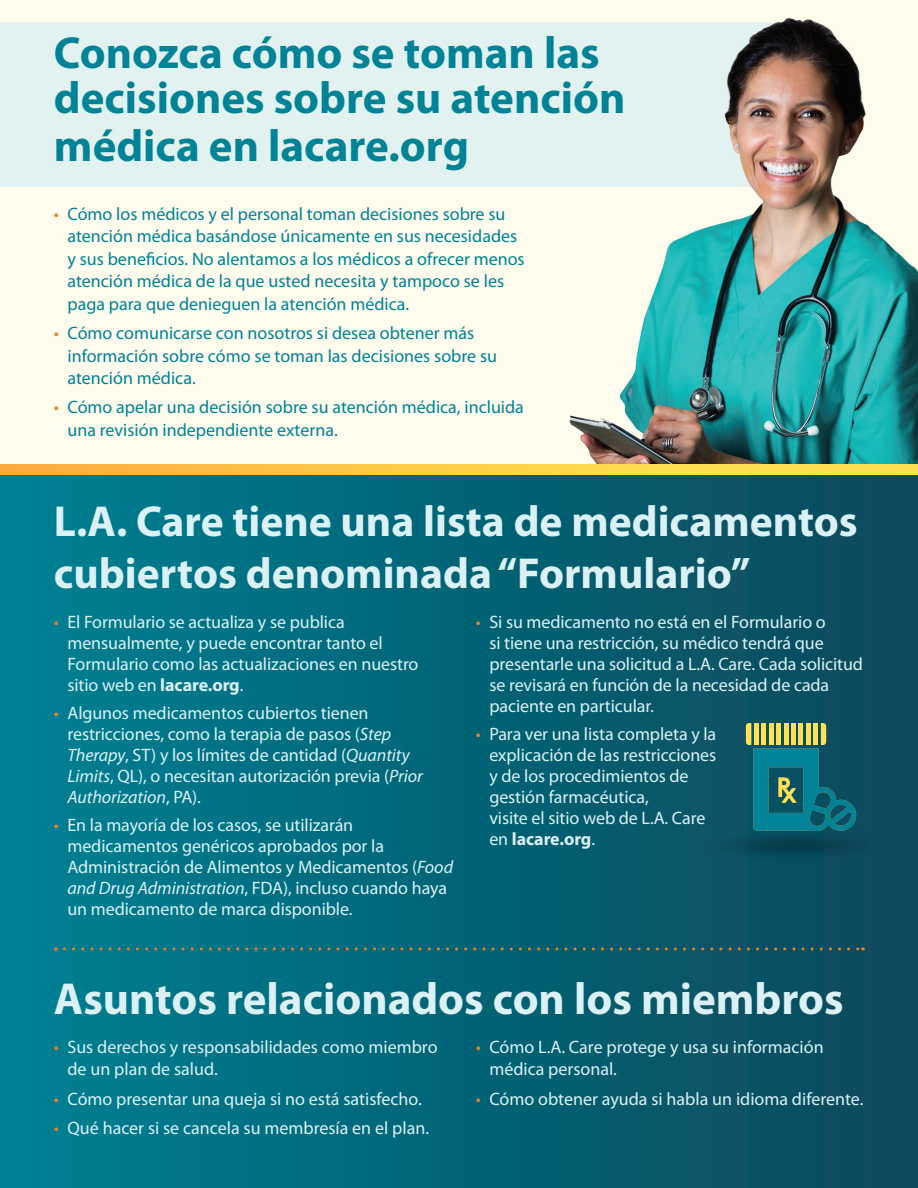
<style>
.page{position:relative;width:918px;height:1188px;background:#fff}
.page>*{position:absolute;margin:0;border:0;box-sizing:border-box;transform-origin:0 0}
.t1{font:700 45px/46.5px "Myriad Pro";color:#008397}
.t2{font:700 45px "Myriad Pro";color:#dbf1f6}
.t3{font:700 43.5px/52.2px "Myriad Pro";color:#dbf1f6}
.t4{font:18px/21px "Myriad Pro";letter-spacing:-.005em;color:#dbf1f6}
.t5{font:18px/22.5px "Myriad Pro";color:#008397}
.s1{color:#e4812a}
.s2{font-weight:700}
.s3{font-style:italic}
</style>
<div class="page">
<div style="left:0;top:0;width:918px;height:481px;background:#fefced"></div>
<div style="left:0;top:22px;width:788px;height:165px;background:#e1f2f0"></div>
<img style="left:569px;top:18px;width:349px;height:446px">
<div style="left:0;top:475px;width:918px;height:713px;background:linear-gradient(to right,#008194,#0b485a)"></div>
<svg style="left:746px;top:723px;width:110px;height:101px;background:#297471"></svg>
<img style="left:681px;top:824px;width:220px;height:44px">
<svg style="left:0;top:464px;width:918px;height:11px;background:#fdcc49"></svg>
<svg style="left:64px;top:947px;width:799px;height:3px;background:#376a64"></svg>
<h2 class="t1" style="left:54px;top:28px;width:573px">Conozca cómo se toman las decisiones sobre su atención médica en lacare.org</h2>
<p class="t5" style="left:67px;top:202px;width:459px;text-indent:-14px"><span class="s1">•</span> Cómo los médicos y el personal toman decisiones sobre su atención médica basándose únicamente en sus necesidades y sus beneficios. No alentamos a los médicos a ofrecer menos atención médica de la que usted necesita y tampoco se les paga para que denieguen la atención médica.</p>
<p class="t5" style="left:67px;top:322px;width:431px;text-indent:-14px"><span class="s1">•</span> Cómo comunicarse con nosotros si desea obtener más información sobre cómo se toman las decisiones sobre su atención médica.</p>
<p class="t5" style="left:67px;top:396px;width:458px;text-indent:-14px"><span class="s1">•</span> Cómo apelar una decisión sobre su atención médica, incluida una revisión independiente externa.</p>
<h2 class="t3" style="left:54px;top:494px;width:805px">L.A. Care tiene una lista de medicamentos cubiertos denominada “Formulario”</h2>
<p class="t4" style="left:67px;top:611px;width:353px;text-indent:-14px"><span class="s1">•</span> El Formulario se actualiza y se publica mensualmente, y puede encontrar tanto el Formulario como las actualizaciones en nuestro sitio web en <span class="s2">lacare.org</span>.</p>
<p class="t4" style="left:67px;top:702px;width:357px;text-indent:-14px"><span class="s1">•</span> Algunos medicamentos cubiertos tienen restricciones, como la terapia de pasos (<span class="s3">Step Therapy</span>, ST) y los límites de cantidad (<span class="s3">Quantity Limits</span>, QL), o necesitan autorización previa (<span class="s3">Prior Authorization</span>, PA).</p>
<p class="t4" style="left:67px;top:814px;width:387px;text-indent:-14px"><span class="s1">•</span> En la mayoría de los casos, se utilizarán medicamentos genéricos aprobados por la Administración de Alimentos y Medicamentos (<span class="s3">Food and Drug Administration</span>, FDA), incluso cuando haya un medicamento de marca disponible.</p>
<p class="t4" style="left:489px;top:611px;width:375px;text-indent:-14px"><span class="s1">•</span> Si su medicamento no está en el Formulario o<br>si tiene una restricción, su médico tendrá que presentarle una solicitud a L.A. Care. Cada solicitud se revisará en función de la necesidad de cada paciente en particular.</p>
<p class="t4" style="left:489px;top:723px;width:228px;text-indent:-14px"><span class="s1">•</span> Para ver una lista completa y la explicación de las restricciones y de los procedimientos de gestión farmacéutica,<br>visite el sitio web de L.A. Care en <span class="s2">lacare.org</span>.</p>
<h2 class="t2" style="left:54px;top:970px;width:791px">Asuntos relacionados con los miembros</h2>
<p class="t4" style="left:67px;top:1035px;width:372px;line-height:22.5px;text-indent:-14px"><span class="s1">•</span> Sus derechos y responsabilidades como miembro de un plan de salud.</p>
<p class="t4" style="left:54px;top:1088px;width:369px"><span class="s1">•</span> Cómo presentar una queja si no está satisfecho.</p>
<p class="t4" style="left:54px;top:1117px;width:377px"><span class="s1">•</span> Qué hacer si se cancela su membresía en el plan.</p>
<p class="t4" style="left:489px;top:1035px;width:336px;line-height:22.5px;text-indent:-14px"><span class="s1">•</span> Cómo L.A. Care protege y usa su información médica personal.</p>
<p class="t4" style="left:476px;top:1088px;width:389px"><span class="s1">•</span> Cómo obtener ayuda si habla un idioma diferente.</p>
</div>
